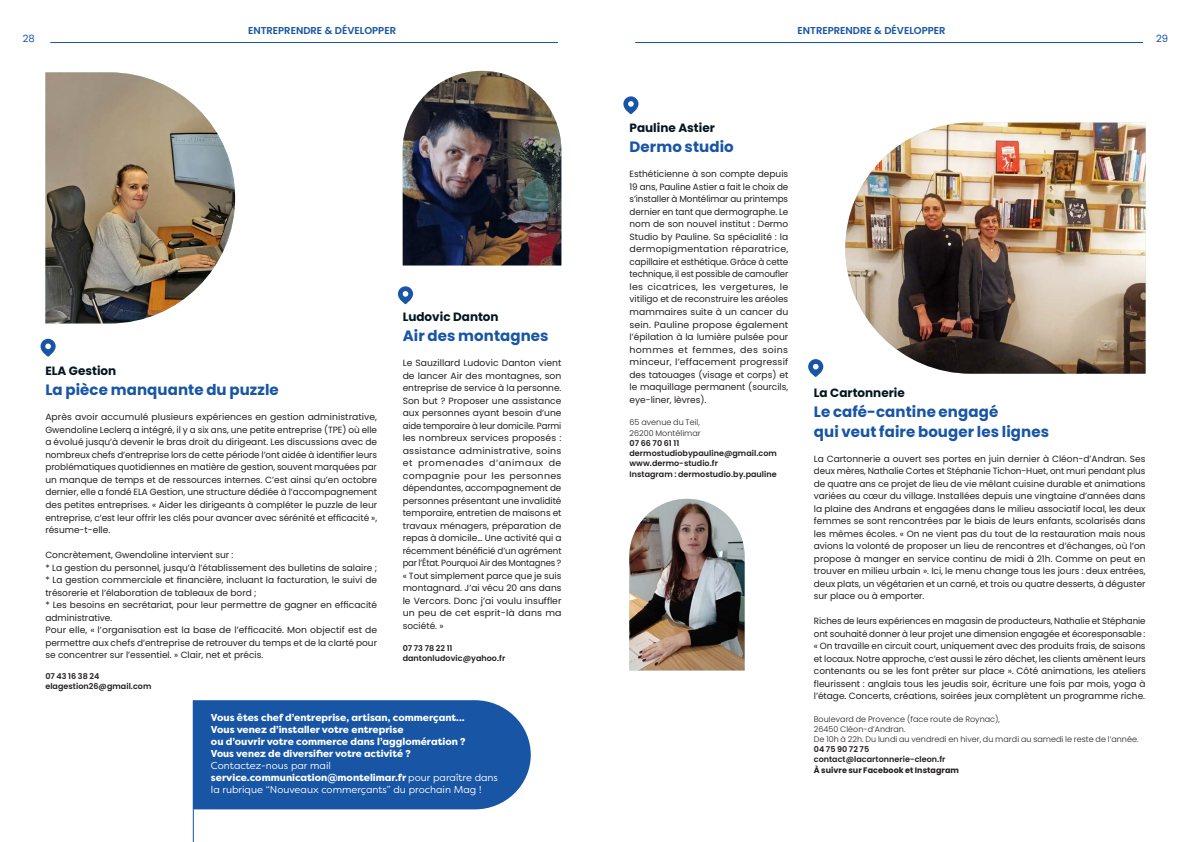
<style>
.page{position:relative;width:1191px;height:842px;background:#fff}
.page>*{position:absolute;margin:0;border:0;box-sizing:border-box;transform-origin:0 0}
.Paramètres_mise_en_page_MLS{font:700 15px "Poppins";letter-spacing:.005em;color:#1855a5}
._3_-_Chapeau{font:700 12px "Poppins";color:#031722}
.t1{font:800 10px/12px "Filson Pro";color:#fff}
.t2{font:10px/12px "Filson Pro";color:#fff}
._1_-_Rubrique{font:600 10px "Poppins";color:#1855a5}
._1_-_Rubrique-2{font:10px "Poppins";color:#1855a5}
._4_-_Article_Texte_Courant{font:9px/12.5px "Poppins";color:#231f20;text-align:justify}
.Paramètres_mise_en_page_MLS-2{font:600 8px "Poppins";letter-spacing:.005em;color:#231f20}
.Paramètres_mise_en_page_MLS-3{font:300 8px "Poppins";letter-spacing:.005em;color:#231f20}
.Paramètres_mise_en_page_MLS-4{font:700 8px "Poppins";letter-spacing:.005em;color:#231f20}
.s1{font-weight:400}
.s2{font-weight:800}
</style>
<div class="page">
<img style="left:845px;top:123px;width:300px;height:251px">
<img style="left:45px;top:72px;width:190px;height:251px">
<svg style="left:808px;top:359px;width:15px;height:18px"></svg>
<svg style="left:41px;top:339px;width:15px;height:18px"></svg>
<img style="left:403px;top:71px;width:158px;height:194px">
<svg style="left:398px;top:286px;width:15px;height:18px"></svg>
<img style="left:629px;top:499px;width:115px;height:171px">
<svg style="left:623px;top:96px;width:15px;height:18px"></svg>
<div style="left:194px;top:700px;width:337px;height:109px;background:#1855a5"></div>
<hr style="left:193px;top:700px;width:1px;height:142px;background:#1855a5">
<hr style="left:635px;top:42px;width:508px;height:1px;background:#1855a5">
<hr style="left:50px;top:42px;width:508px;height:1px;background:#1855a5">
<p class="_1_-_Rubrique" style="left:248px;top:25px;width:150px">ENTREPRENDRE &amp; DÉVELOPPER</p>
<p class="_1_-_Rubrique" style="left:797px;top:25px;width:150px">ENTREPRENDRE &amp; DÉVELOPPER</p>
<p class="_1_-_Rubrique-2" style="left:23px;top:33px;width:14px">28</p>
<p class="_1_-_Rubrique-2" style="left:1156px;top:33px;width:14px">29</p>
<p class="_3_-_Chapeau" style="left:45px;top:364px;width:72px">ELA Gestion</p>
<p class="Paramètres_mise_en_page_MLS" style="left:45px;top:381px;width:235px">La pièce manquante du puzzle</p>
<p class="_4_-_Article_Texte_Courant" style="left:45px;top:411px;width:333px">Après avoir accumulé plusieurs expériences en gestion administrative, Gwendoline Leclerq a intégré, il y a six ans, une petite entreprise (TPE) où elle a évolué jusqu’à devenir le bras droit du dirigeant. Les discussions avec de nombreux chefs d’entreprise lors de cette période l’ont aidée à identifier leurs problématiques quotidiennes en matière de gestion, souvent marquées par un manque de temps et de ressources internes. C’est ainsi qu’en octobre dernier, elle a fondé ELA Gestion, une structure dédiée à l’accompagnement des petites entreprises. « Aider les dirigeants à compléter le puzzle de leur entreprise, c’est leur offrir les clés pour avancer avec sérénité et efficacité », résume-t-elle.</p>
<p class="_4_-_Article_Texte_Courant" style="left:45px;top:549px;width:190px">Concrètement, Gwendoline intervient sur :</p>
<p class="_4_-_Article_Texte_Courant" style="left:45px;top:561px;width:333px">* La gestion du personnel, jusqu’à l’établissement des bulletins de salaire ;</p>
<p class="_4_-_Article_Texte_Courant" style="left:45px;top:574px;width:333px">* La gestion commerciale et financière, incluant la facturation, le suivi de trésorerie et l’élaboration de tableaux de bord ;</p>
<p class="_4_-_Article_Texte_Courant" style="left:45px;top:599px;width:333px">* Les besoins en secrétariat, pour leur permettre de gagner en efficacité administrative.</p>
<p class="_4_-_Article_Texte_Courant" style="left:45px;top:624px;width:333px">Pour elle, « l’organisation est la base de l’efficacité. Mon objectif est de permettre aux chefs d’entreprise de retrouver du temps et de la clarté pour se concentrer sur l’essentiel. » Clair, net et précis.</p>
<p class="Paramètres_mise_en_page_MLS-2" style="left:45px;top:671px;width:56px">07 43 16 38 24</p>
<p class="Paramètres_mise_en_page_MLS-2" style="left:45px;top:681px;width:108px">elagestion26@gmail.com</p>
<p class="_3_-_Chapeau" style="left:403px;top:310px;width:98px">Ludovic Danton</p>
<p class="Paramètres_mise_en_page_MLS" style="left:403px;top:327px;width:147px">Air des montagnes</p>
<p class="_4_-_Article_Texte_Courant" style="left:403px;top:357px;width:160px">Le Sauzillard Ludovic Danton vient de lancer Air des montagnes, son entreprise de service à la personne.<br>Son but ? Proposer une assistance aux personnes ayant besoin d’une aide temporaire à leur domicile. Parmi les nombreux services proposés : assistance administrative, soins et promenades d’animaux de compagnie pour les personnes dépendantes, accompagnement de personnes présentant une invalidité temporaire, entretien de maisons et travaux ménagers, préparation de repas à domicile… Une activité qui a récemment bénéficié d’un agrément par l’État. Pourquoi Air des Montagnes ? « Tout simplement parce que je suis montagnard. J’ai vécu 20 ans dans le Vercors. Donc j’ai voulu insuffler un peu de cet esprit-là dans ma société. »</p>
<p class="Paramètres_mise_en_page_MLS-2" style="left:403px;top:644px;width:51px">07 73 78 22 11</p>
<p class="Paramètres_mise_en_page_MLS-2" style="left:403px;top:654px;width:104px">dantonludovic@yahoo.fr</p>
<p class="t1" style="left:211px;top:712px;width:255px">Vous êtes chef d’entreprise, artisan, commerçant...</p>
<p class="t1" style="left:211px;top:724px;width:194px">Vous venez d’installer votre entreprise</p>
<p class="t1" style="left:211px;top:736px;width:256px">ou d’ouvrir votre commerce dans l’agglomération ?</p>
<p class="t1" style="left:211px;top:748px;width:201px">Vous venez de diversifier votre activité ?<br><span class="s1">Contactez-nous par mail</span></p>
<p class="t2" style="left:211px;top:771px;width:288px"><span class="s2">service.communication@montelimar.fr</span> pour paraître dans la rubrique “Nouveaux commerçants” du prochain Mag !</p>
<p class="_3_-_Chapeau" style="left:629px;top:121px;width:87px">Pauline Astier</p>
<p class="Paramètres_mise_en_page_MLS" style="left:629px;top:139px;width:106px">Dermo studio</p>
<p class="_4_-_Article_Texte_Courant" style="left:629px;top:168px;width:160px">Esthéticienne à son compte depuis 19 ans, Pauline Astier a fait le choix de s’installer à Montélimar au printemps dernier en tant que dermographe. Le nom de son nouvel institut : Dermo Studio by Pauline. Sa spécialité : la dermopigmentation réparatrice, capillaire et esthétique. Grâce à cette technique, il est possible de camoufler les cicatrices, les vergetures, le vitiligo et de reconstruire les aréoles mammaires suite à un cancer du sein. Pauline propose également l’épilation à la lumière pulsée pour hommes et femmes, des soins minceur, l’effacement progressif des tatouages (visage et corps) et le maquillage permanent (sourcils, eye-liner, lèvres).</p>
<p class="Paramètres_mise_en_page_MLS-3" style="left:629px;top:418px;width:72px">65 avenue du Teil,</p>
<p class="Paramètres_mise_en_page_MLS-3" style="left:629px;top:429px;width:73px">26200 Montélimar</p>
<p class="Paramètres_mise_en_page_MLS-2" style="left:629px;top:439px;width:51px">07 66 70 61 11</p>
<p class="Paramètres_mise_en_page_MLS-2" style="left:629px;top:449px;width:149px">dermostudiobypauline@gmail.com</p>
<p class="Paramètres_mise_en_page_MLS-2" style="left:629px;top:459px;width:90px">www.dermo-studio.fr</p>
<p class="Paramètres_mise_en_page_MLS-2" style="left:629px;top:470px;width:149px">Instagram : dermostudio.by.pauline</p>
<p class="_3_-_Chapeau" style="left:814px;top:386px;width:92px">La Cartonnerie</p>
<p class="Paramètres_mise_en_page_MLS" style="left:814px;top:403px;width:186px">Le café-cantine engagé</p>
<p class="Paramètres_mise_en_page_MLS" style="left:814px;top:423px;width:237px">qui veut faire bouger les lignes</p>
<p class="_4_-_Article_Texte_Courant" style="left:814px;top:452px;width:333px">La Cartonnerie a ouvert ses portes en juin dernier à Cléon-d’Andran. Ses deux mères, Nathalie Cortes et Stéphanie Tichon-Huet, ont muri pendant plus de quatre ans ce projet de lieu de vie mêlant cuisine durable et animations variées au cœur du village. Installées depuis une vingtaine d’années dans la plaine des Andrans et engagées dans le milieu associatif local, les deux femmes se sont rencontrées par le biais de leurs enfants, scolarisés dans les mêmes écoles. « On ne vient pas du tout de la restauration mais nous avions la volonté de proposer un lieu de rencontres et d’échanges, où l’on propose à manger en service continu de midi à 21h. Comme on peut en trouver en milieu urbain ». Ici, le menu change tous les jours : deux entrées, deux plats, un végétarien et un carné, et trois ou quatre desserts, à déguster sur place ou à emporter.</p>
<p class="_4_-_Article_Texte_Courant" style="left:814px;top:615px;width:333px">Riches de leurs expériences en magasin de producteurs, Nathalie et Stéphanie ont souhaité donner à leur projet une dimension engagée et écoresponsable : « On travaille en circuit court, uniquement avec des produits frais, de saisons et locaux. Notre approche, c’est aussi le zéro déchet, les clients amènent leurs contenants ou se les font prêter sur place ». Côté animations, les ateliers fleurissent : anglais tous les jeudis soir, écriture une fois par mois, yoga à l’étage. Concerts, créations, soirées jeux complètent un programme riche.</p>
<p class="Paramètres_mise_en_page_MLS-3" style="left:814px;top:714px;width:188px">Boulevard de Provence (face route de Roynac),</p>
<p class="Paramètres_mise_en_page_MLS-3" style="left:814px;top:724px;width:93px">26450 Cléon-d’Andran.</p>
<p class="Paramètres_mise_en_page_MLS-3" style="left:814px;top:734px;width:326px">De 10h à 22h. Du lundi au vendredi en hiver, du mardi au samedi le reste de l’année.</p>
<p class="Paramètres_mise_en_page_MLS-2" style="left:814px;top:744px;width:57px">04 75 90 72 75</p>
<p class="Paramètres_mise_en_page_MLS-2" style="left:814px;top:754px;width:133px">contact@lacartonnerie-cleon.fr</p>
<p class="Paramètres_mise_en_page_MLS-4" style="left:814px;top:765px;width:147px">À suivre sur Facebook et Instagram</p>
</div>
